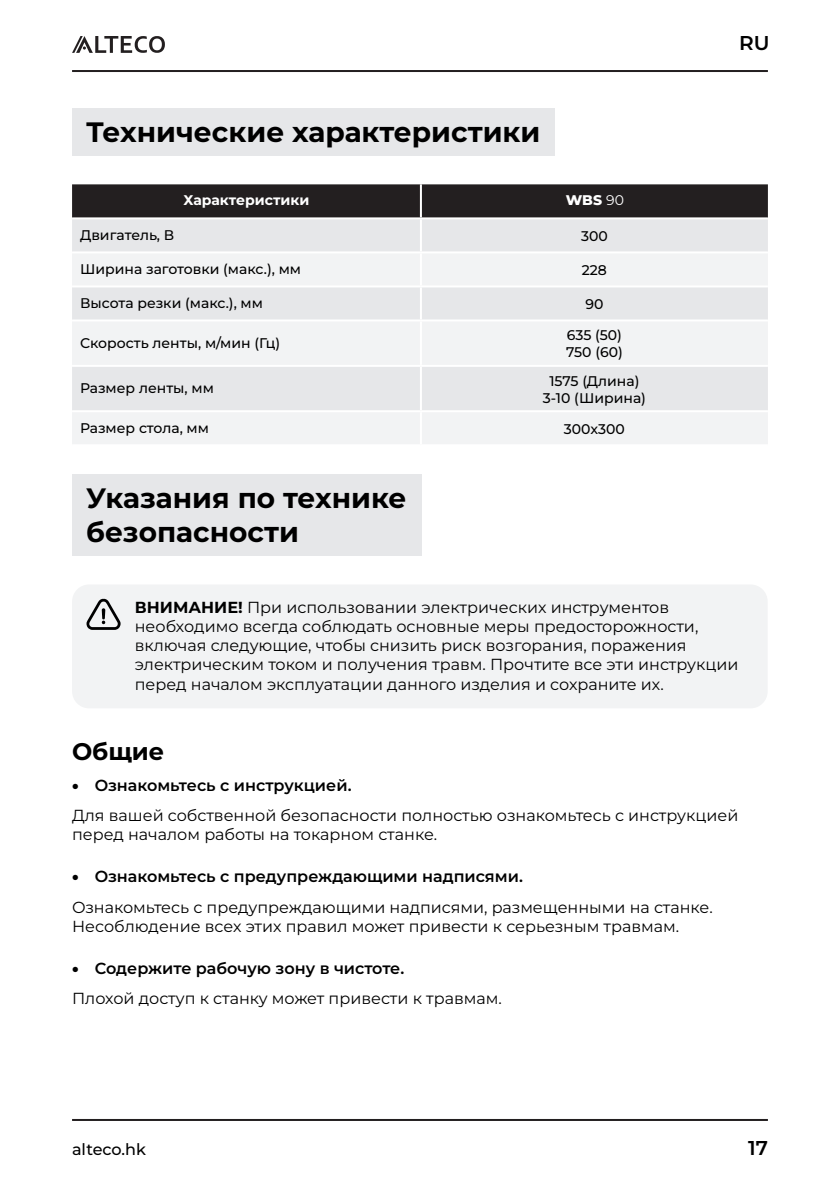
<style>
.page{position:relative;width:840px;height:1191px;background:#fff}
.page>*{position:absolute;margin:0;border:0;box-sizing:border-box;transform-origin:0 0}
.t1{font:700 28px "Montserrat";color:#000}
.t2{font:700 24px "Montserrat";color:#000}
.t3{font:600 20px "Montserrat";color:#000}
.t4{font:16px/19.2px "Montserrat";color:#000}
.t5{font:600 16px "Montserrat";color:#000}
.t6{font:500 16px "Montserrat";color:#000}
.t7{font:500 14px "Montserrat";color:#000}
.t8{font:700 14px "Montserrat";color:#fff}
.t9{font:800 14px "Montserrat";color:#fff}
.s1{font-weight:400}
.s2{font-weight:700}
.s3{font-weight:900}
</style>
<div class="page">
<hr style="left:72px;top:70px;width:695px;height:2px;background:#231f20">
<hr style="left:72px;top:1119px;width:695px;height:2px;background:#231f20">
<svg style="left:72px;top:36px;width:93px;height:17px"></svg>
<div style="left:72px;top:108px;width:482px;height:48px;background:#e6e7e9"></div>
<div style="left:72px;top:184px;width:695px;height:33px;background:#231f20"></div>
<div style="left:72px;top:219px;width:695px;height:32px;background:#e6e7e9"></div>
<svg style="left:72px;top:254px;width:695px;height:190px;fill:#f2f3f4"></svg>
<hr style="left:419px;top:184px;width:2px;height:33px;background:#fff">
<hr style="left:419px;top:219px;width:2px;height:32px;background:#fff">
<hr style="left:419px;top:253px;width:2px;height:32px;background:#fff">
<hr style="left:72px;top:285px;width:348px;height:2px;background:#fff">
<hr style="left:420px;top:285px;width:347px;height:2px;background:#fff">
<hr style="left:419px;top:287px;width:2px;height:32px;background:#fff">
<hr style="left:72px;top:319px;width:348px;height:2px;background:#fff">
<hr style="left:420px;top:319px;width:347px;height:2px;background:#fff">
<hr style="left:419px;top:321px;width:2px;height:44px;background:#fff">
<hr style="left:72px;top:365px;width:348px;height:2px;background:#fff">
<hr style="left:420px;top:365px;width:347px;height:2px;background:#fff">
<hr style="left:419px;top:367px;width:2px;height:43px;background:#fff">
<hr style="left:72px;top:410px;width:348px;height:2px;background:#fff">
<hr style="left:420px;top:410px;width:347px;height:2px;background:#fff">
<hr style="left:419px;top:412px;width:2px;height:32px;background:#fff">
<div style="left:72px;top:474px;width:349px;height:82px;background:#e6e7e9"></div>
<div style="left:72px;top:584px;width:695px;height:124px;background:#f2f3f4;border-radius:17px"></div>
<svg style="left:86px;top:598px;width:34px;height:32px"></svg>
<p class="t1" style="left:86px;top:111px;width:455px">Технические характеристики</p>
<p class="t8" style="left:183px;top:190px;width:127px">Характеристики</p>
<p class="t9" style="left:565px;top:190px;width:60px">WBS <span class="s1">90</span></p>
<p class="t7" style="left:80px;top:225px;width:96px">Двигатель, В</p>
<p class="t7" style="left:580px;top:226px;width:28px">300</p>
<p class="t7" style="left:80px;top:259px;width:222px">Ширина заготовки (макс.), мм</p>
<p class="t7" style="left:581px;top:260px;width:27px">228</p>
<p class="t7" style="left:80px;top:293px;width:184px">Высота резки (макс.), мм</p>
<p class="t7" style="left:585px;top:294px;width:19px">90</p>
<p class="t7" style="left:80px;top:333px;width:201px">Скорость ленты, м/мин (Гц)</p>
<p class="t7" style="left:566px;top:326px;width:57px">635 (50)</p>
<p class="t7" style="left:565px;top:342px;width:58px">750 (60)</p>
<p class="t7" style="left:80px;top:378px;width:135px">Размер ленты, мм</p>
<p class="t7" style="left:549px;top:371px;width:92px">1575 (Длина)</p>
<p class="t7" style="left:542px;top:388px;width:105px">3-10 (Ширина)</p>
<p class="t7" style="left:80px;top:418px;width:130px">Размер стола, мм</p>
<p class="t7" style="left:563px;top:419px;width:62px">300x300</p>
<p class="t1" style="left:86px;top:478px;width:321px">Указания по технике</p>
<p class="t1" style="left:86px;top:511px;width:214px">безопасности</p>
<p class="t3" style="left:738px;top:29px;width:32px">RU</p>
<p class="t4" style="left:135px;top:597px;width:605px"><span class="s2">ВНИМАНИЕ!</span> При использовании электрических инструментов необходимо всегда соблюдать основные меры предосторожности, включая следующие, чтобы снизить риск возгорания, поражения электрическим током и получения травм. Прочтите все эти инструкции перед началом эксплуатации данного изделия и сохраните их.</p>
<p class="t2" style="left:72px;top:734px;width:94px">Общие</p>
<p class="t5" style="left:72px;top:773px;width:281px"><span class="s3">•</span> Ознакомьтесь с инструкцией.</p>
<p class="t4" style="left:72px;top:805px;width:667px">Для вашей собственной безопасности полностью ознакомьтесь с инструкцией перед началом работы на токарном станке.</p>
<p class="t5" style="left:72px;top:865px;width:452px"><span class="s3">•</span> Ознакомьтесь с предупреждающими надписями.</p>
<p class="t4" style="left:72px;top:897px;width:642px">Ознакомьтесь с предупреждающими надписями, размещенными на станке.<br>Несоблюдение всех этих правил может привести к серьезным травмам.</p>
<p class="t5" style="left:72px;top:956px;width:333px"><span class="s3">•</span> Содержите рабочую зону в чистоте.</p>
<p class="t4" style="left:72px;top:988px;width:431px">Плохой доступ к станку может привести к травмам.</p>
<p class="t6" style="left:72px;top:1138px;width:75px">alteco.hk</p>
<p class="t3" style="left:747px;top:1133px;width:21px">17</p>
</div>
